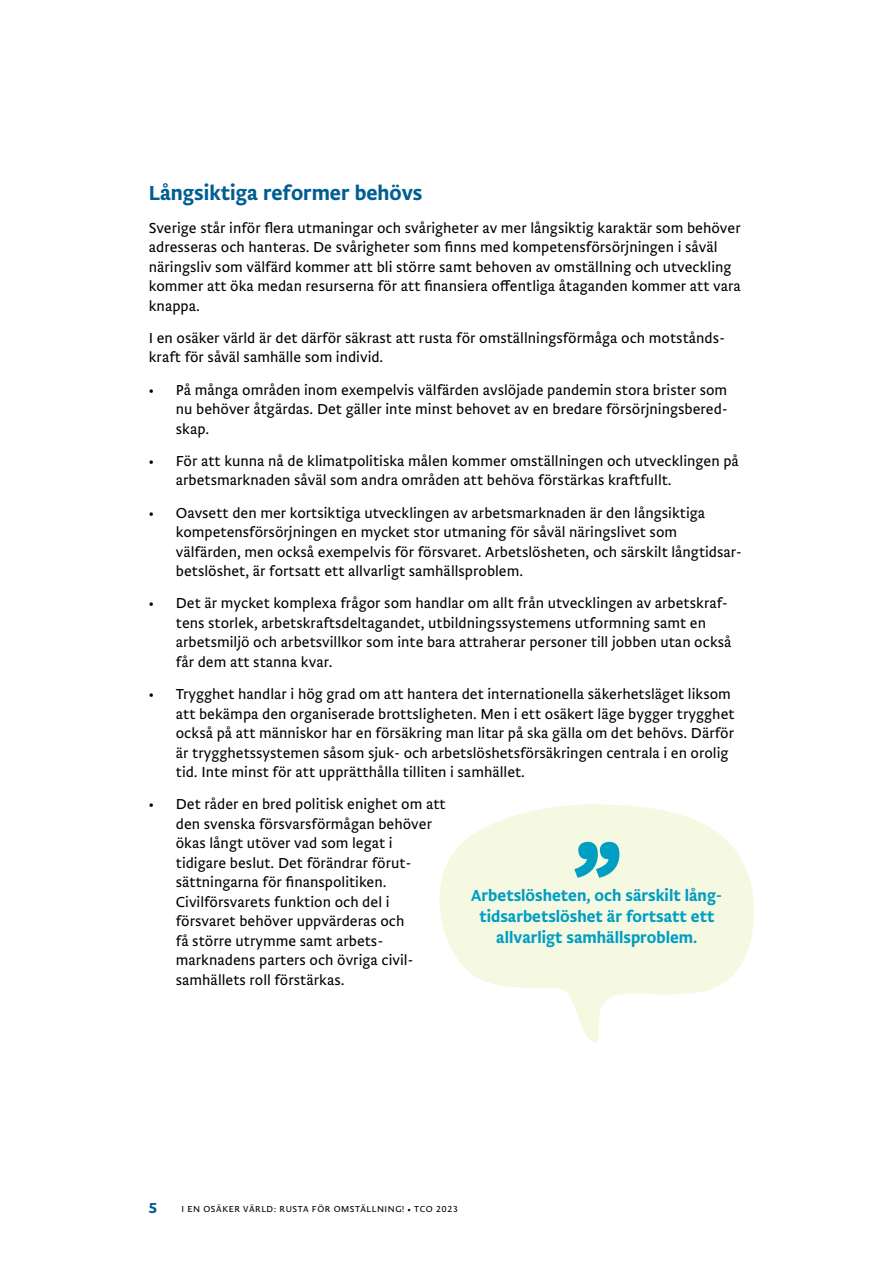
<style>
.page{position:relative;width:893px;height:1263px;background:#fff}
.page>*{position:absolute;margin:0;border:0;box-sizing:border-box;transform-origin:0 0}
.t1{font:500 21px "Brioni Sanst Std";color:#005e92}
.t2{font:500 16.5px/21px "Brioni Sanst Std";color:#009ec3;text-align:center}
.t3{font:300 15px/19.5px "Brioni Sanst Std";color:#000}
.t4{font:700 15px "Brioni Sans Std";color:#005e92}
.t5{font:300 9px "Brioni Sanst Std";letter-spacing:.065em;color:#000}
.s1{font-family:"Minion Pro";font-weight:400}
</style>
<div class="page">
<svg style="left:439px;top:804px;width:315px;height:239px;fill:#f6f9e2"></svg>
<svg style="left:574px;top:842px;width:45px;height:36px;background:#5bbfce"></svg>
<h1 class="t1" style="left:149px;top:178px;width:275px">Långsiktiga reformer behövs</h1>
<p class="t3" style="left:149px;top:217px;width:593px">Sverige står inför flera utmaningar och svårigheter av mer långsiktig karaktär som behöver adresseras och hanteras. De svårigheter som finns med kompetensförsörjningen i såväl näringsliv som välfärd kommer att bli större samt behoven av omställning och utveckling kommer att öka medan resurserna för att finansiera offentliga åtaganden kommer att vara knappa.</p>
<p class="t3" style="left:149px;top:327px;width:578px">I en osäker värld är det därför säkrast att rusta för omställningsförmåga och motstånds&shy;kraft för såväl samhälle som individ.</p>
<p class="t3" style="left:176px;top:379px;width:554px;text-align:justify;text-indent:-27px">• På många områden inom exempelvis välfärden avslöjade pandemin stora brister som nu behöver åtgärdas. Det gäller inte minst behovet av en bredare försörjningsbered&shy;skap.</p>
<p class="t3" style="left:176px;top:450px;width:565px;text-indent:-27px">• För att kunna nå de klimatpolitiska målen kommer omställningen och utvecklingen på arbetsmarknaden såväl som andra områden att behöva förstärkas kraftfullt.</p>
<p class="t3" style="left:176px;top:502px;width:568px;text-indent:-27px">• Oavsett den mer kortsiktiga utvecklingen av arbetsmarknaden är den långsiktiga kompetensförsörjningen en mycket stor utmaning för såväl näringslivet som välfärden, men också exempelvis för försvaret. Arbetslösheten, och särskilt långtidsar&shy;betslöshet, är fortsatt ett allvarligt samhällsproblem.</p>
<p class="t3" style="left:176px;top:593px;width:557px;text-indent:-27px">• Det är mycket komplexa frågor som handlar om allt från utvecklingen av arbetskraf&shy;tens storlek, arbetskraftsdeltagandet, utbildningssystemens utformning samt en arbetsmiljö och arbetsvillkor som inte bara attraherar personer till jobben utan också får dem att stanna kvar.</p>
<p class="t3" style="left:176px;top:684px;width:560px;text-indent:-27px">• Trygghet handlar i hög grad om att hantera det internationella säkerhetsläget liksom att bekämpa den organiserade brottsligheten. Men i ett osäkert läge bygger trygghet också på att människor har en försäkring man litar på ska gälla om det behövs. Därför är trygghetssystemen såsom sjuk- och arbetslöshetsförsäkringen centrala i en orolig tid. Inte minst för att upprätthålla tilliten i samhället.</p>
<p class="t3" style="left:176px;top:794px;width:271px;text-indent:-27px">• Det råder en bred politisk enighet om att den svenska försvarsförmågan behöver ökas långt utöver vad som legat i tidigare beslut. Det förändrar förut&shy;sättningarna för finanspolitiken.<br>Civilförsvarets funktion och del i försvaret behöver uppvärderas och<br>få större utrymme samt arbets&shy;marknadens parters och övriga civil&shy;samhällets roll förstärkas.</p>
<p class="t2" style="left:471px;top:884px;width:253px">Arbetslösheten, och särskilt lång&shy;tidsarbetslöshet är fortsatt ett allvarligt samhällsproblem.</p>
<p class="t4" style="left:149px;top:1196px;width:10px">5</p>
<p class="t5" style="left:182px;top:1202px;width:278px">I EN OSÄKER VÄRLD: RUSTA FÖR OMSTÄLLNING! <span class="s1">•</span> TCO 2023</p>
</div>
